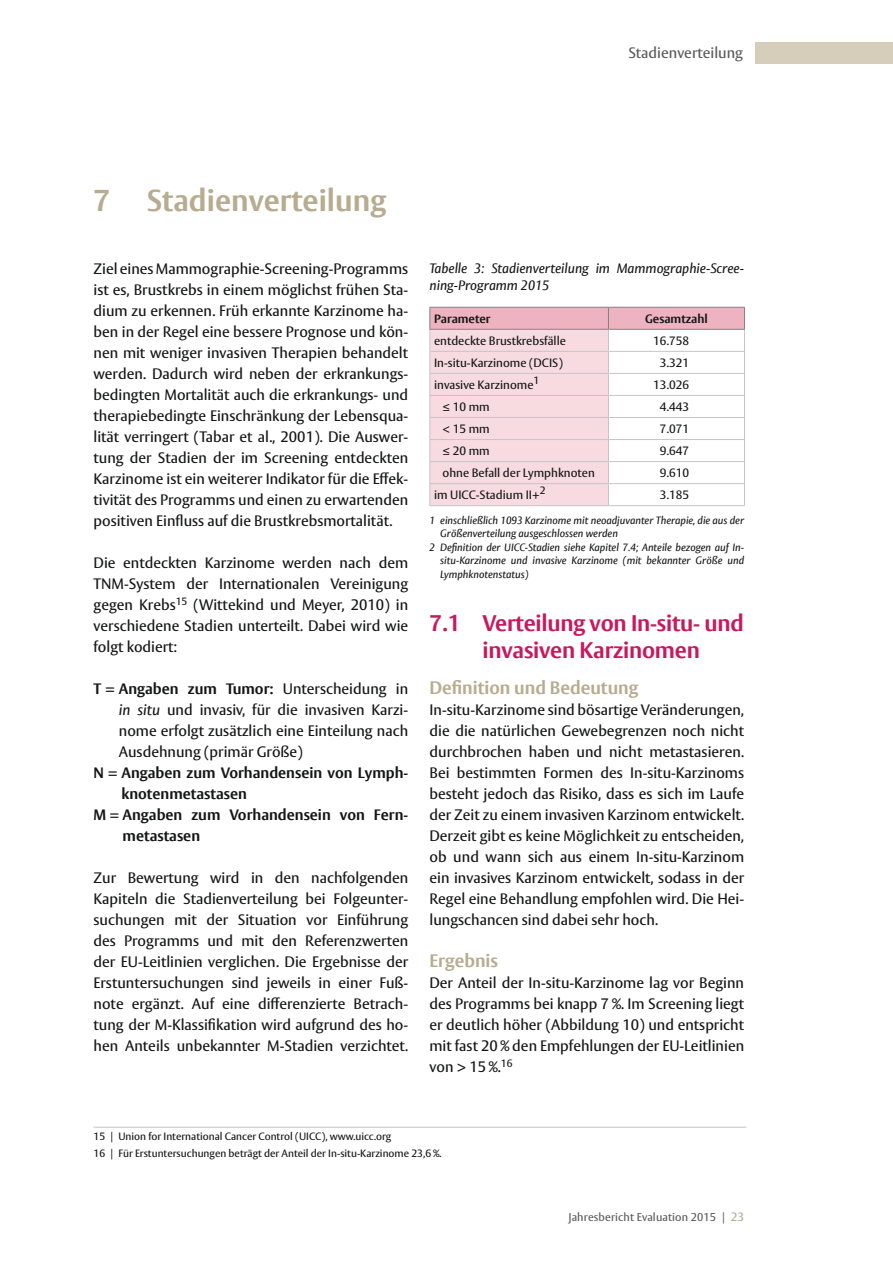
<style>
.page{position:relative;width:893px;height:1263px;background:#fff}
.page>*{position:absolute;margin:0;border:0;box-sizing:border-box;transform-origin:0 0}
.t1{font:700 30px "Vesta Pro";color:#b8ac90}
.t2{font:700 22.5px/27px "Vesta Pro";letter-spacing:-.01em;color:#c8195e;text-align:center}
.t3{font:700 18px "Vesta Pro";color:#b8ac90}
.t4{font:500 15px/21px "Vesta Pro";color:#151616;text-align:justify}
.t5{font:700 15px "Vesta Pro";color:#151616}
.t6{font:500 15px "Vesta Pro";color:#5b5b5b}
.t7{font:italic 500 13.5px/16.5px "Vesta Pro";color:#151616}
.t8{font:500 12px "Vesta Pro";color:#151616}
.t9{font:700 12px "Vesta Pro";color:#151616}
.t10{font:500 11.25px "Vesta Pro";letter-spacing:.01em;color:#5b5b5b}
.t11{font:italic 500 10.5px "Vesta Pro";color:#151616}
.t12{font:500 10.5px/16.2px "Vesta Pro";color:#151616}
.s1{font-weight:700}
.s2{font-style:italic}
.s3{font-size:12px;color:#b8ac90}
</style>
<div class="page">
<div style="left:755px;top:43px;width:138px;height:21px;background:#d6cebb"></div>
<svg style="left:429px;top:307px;width:316px;height:199px"></svg>
<hr style="left:429px;top:329px;width:179px;height:1px;background:#818281">
<hr style="left:608px;top:329px;width:137px;height:1px;background:#818281">
<hr style="left:94px;top:1127px;width:652px;height:1px;background:#c5c5c5">
<p class="t6" style="left:628px;top:44px;width:116px">Stadienverteilung</p>
<h1 class="t1" style="left:94px;top:182px;width:294px">7 Stadienverteilung</h1>
<p class="t4" style="left:94px;top:257px;width:316px">Ziel eines Mammographie-Screening-Programms ist es, Brustkrebs in einem möglichst frühen Sta&shy;dium zu erkennen. Früh erkannte Karzinome ha&shy;ben in der Regel eine bessere Prognose und kön&shy;nen mit weniger invasiven Therapien behandelt werden. Dadurch wird neben der erkrankungs&shy;bedingten Mortalität auch die erkrankungs- und therapiebedingte Einschränkung der Lebensqua&shy;lität verringert (Tabar et al., 2001). Die Auswer&shy;tung der Stadien der im Screening entdeckten Karzinome ist ein weiterer Indikator für die Effek&shy;tivität des Programms und einen zu erwartenden positiven Einfluss auf die Brustkrebsmortalität.</p>
<p class="t4" style="left:94px;top:551px;width:316px">Die entdeckten Karzinome werden nach dem TNM-System der Internationalen Vereinigung gegen Krebs<sup>15</sup> (Wittekind und Meyer, 2010) in verschiedene Stadien unterteilt. Dabei wird wie folgt kodiert:</p>
<p class="t4" style="left:119px;top:677px;width:291px;text-indent:-25px"><span class="s1">T = Angaben zum Tumor:</span> Unterscheidung in <span class="s2">in situ</span> und invasiv, für die invasiven Karzi&shy;nome erfolgt zusätzlich eine Einteilung nach Ausdehnung (primär Größe)</p>
<p class="t5" style="left:94px;top:763px;width:316px">N = Angaben zum Vorhandensein von Lymph-</p>
<p class="t5" style="left:121px;top:784px;width:127px">knotenmetastasen</p>
<p class="t5" style="left:94px;top:805px;width:315px">M = Angaben zum Vorhandensein von Fern-</p>
<p class="t5" style="left:123px;top:826px;width:79px">metastasen</p>
<p class="t4" style="left:94px;top:866px;width:316px">Zur Bewertung wird in den nachfolgenden Kapiteln die Stadienverteilung bei Folgeunter&shy;suchungen mit der Situation vor Einführung des Programms und mit den Referenzwerten der EU-Leitlinien verglichen. Die Ergebnisse der Erstuntersuchungen sind jeweils in einer Fuß&shy;note ergänzt. Auf eine differenzierte Betrach&shy;tung der M-Klassifikation wird aufgrund des ho&shy;hen Anteils unbekannter M-Stadien verzichtet.</p>
<p class="t7" style="left:429px;top:260px;width:316px">Tabelle 3: Stadienverteilung im Mammographie-Scree&shy;ning-Programm 2015</p>
<p class="t9" style="left:434px;top:311px;width:58px">Parameter</p>
<p class="t9" style="left:645px;top:311px;width:64px">Gesamtzahl</p>
<p class="t8" style="left:434px;top:333px;width:133px">entdeckte Brustkrebsfälle</p>
<p class="t8" style="left:653px;top:333px;width:38px">16.758</p>
<p class="t8" style="left:434px;top:355px;width:130px">In-situ-Karzinome (DCIS)</p>
<p class="t8" style="left:660px;top:355px;width:31px">3.321</p>
<p class="t8" style="left:434px;top:377px;width:107px">invasive Karzinome<sup>1</sup></p>
<p class="t8" style="left:653px;top:377px;width:38px">13.026</p>
<p class="t8" style="left:443px;top:399px;width:49px">≤ 10 mm</p>
<p class="t8" style="left:660px;top:399px;width:31px">4.443</p>
<p class="t8" style="left:443px;top:422px;width:49px">&lt; 15 mm</p>
<p class="t8" style="left:660px;top:422px;width:31px">7.071</p>
<p class="t8" style="left:443px;top:444px;width:49px">≤ 20 mm</p>
<p class="t8" style="left:660px;top:444px;width:31px">9.647</p>
<p class="t8" style="left:443px;top:466px;width:154px">ohne Befall der Lymphknoten</p>
<p class="t8" style="left:660px;top:466px;width:31px">9.610</p>
<p class="t8" style="left:434px;top:488px;width:113px">im UICC-Stadium II+<sup>2</sup></p>
<p class="t8" style="left:660px;top:488px;width:31px">3.185</p>
<p class="t11" style="left:429px;top:514px;width:316px">1 einschließlich 1093 Karzinome mit neoadjuvanter Therapie, die aus der</p>
<p class="t11" style="left:440px;top:527px;width:179px">Größenverteilung ausgeschlossen werden</p>
<p class="t11" style="left:429px;top:541px;width:316px">2 Definition der UICC-Stadien siehe Kapitel 7.4; Anteile bezogen auf In-</p>
<p class="t11" style="left:440px;top:554px;width:305px">situ-Karzinome und invasive Karzinome (mit bekannter Größe und</p>
<p class="t11" style="left:440px;top:568px;width:90px">Lymphknotenstatus)</p>
<h2 class="t2" style="left:429px;top:609px;width:316px">7.1 Verteilung von In-situ- und invasiven Karzinomen</h2>
<p class="t3" style="left:429px;top:676px;width:210px">Definition und Bedeutung</p>
<p class="t4" style="left:429px;top:698px;width:316px">In-situ-Karzinome sind bösartige Veränderungen, die die natürlichen Gewebegrenzen noch nicht durchbrochen haben und nicht metastasieren.<br>Bei bestimmten Formen des In-situ-Karzinoms besteht jedoch das Risiko, dass es sich im Laufe der Zeit zu einem invasiven Karzinom entwickelt.<br>Derzeit gibt es keine Möglichkeit zu entscheiden, ob und wann sich aus einem In-situ-Karzinom ein invasives Karzinom entwickelt, sodass in der Regel eine Behandlung empfohlen wird. Die Hei&shy;lungschancen sind dabei sehr hoch.</p>
<p class="t3" style="left:429px;top:949px;width:70px">Ergebnis</p>
<p class="t4" style="left:429px;top:971px;width:316px">Der Anteil der In-situ-Karzinome lag vor Beginn des Programms bei knapp 7 %. Im Screening liegt er deutlich höher (Abbildung 10) und entspricht mit fast 20 % den Empfehlungen der EU-Leitlinien von &gt; 15 %.<sup>16</sup></p>
<p class="t12" style="left:94px;top:1128px;width:349px">15 | Union for International Cancer Control (UICC), www.uicc.org<br>16 | Für Erstuntersuchungen beträgt der Anteil der In-situ-Karzinome 23,6 %.</p>
<p class="t10" style="left:568px;top:1210px;width:177px">Jahresbericht Evaluation 2015 | <span class="s3">23</span></p>
</div>
